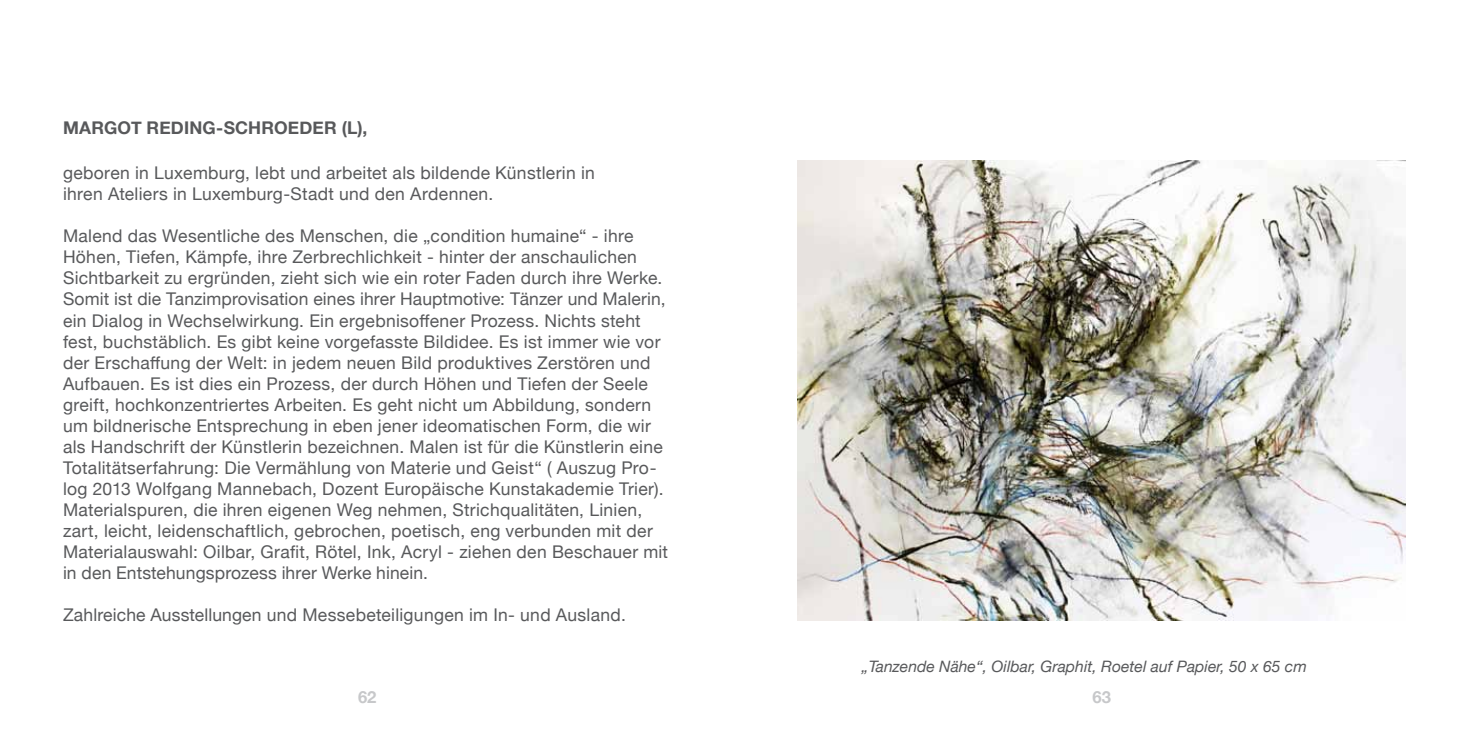
<style>
.page{position:relative;width:1469px;height:735px;background:#fff}
.page>*{position:absolute;margin:0;border:0;box-sizing:border-box;transform-origin:0 0}
.t1{font:17.5px/21px "Helvetica Neue";letter-spacing:.015em;color:#58595b}
.t2{font:700 17.5px "Helvetica Neue";color:#58595b}
.t3{font:700 16.62px "Helvetica Neue";color:#c7c8ca}
.t4{font:italic 15.75px "Helvetica Neue";color:#58595b}
</style>
<div class="page">
<img style="left:797px;top:160px;width:608px;height:460px">
<p class="t2" style="left:63px;top:114px;width:30px">MARGOT</p>
<p class="t2" style="left:147px;top:114px;width:25px">REDING</p>
<p class="t2" style="left:216px;top:114px;width:33px">-SCHROEDER</p>
<p class="t2" style="left:342px;top:114px;width:27px">(L),</p>
<p class="t1" style="left:63px;top:163px;width:533px">geboren in Luxemburg, lebt und arbeitet als bildende Künstlerin in ihren Ateliers in Luxemburg-Stadt und den Ardennen.</p>
<p class="t1" style="left:63px;top:226px;width:606px">Malend das Wesentliche des Menschen, die „condition humaine“ - ihre Höhen, Tiefen, Kämpfe, ihre Zerbrechlichkeit - hinter der anschaulichen Sichtbarkeit zu ergründen, zieht sich wie ein roter Faden durch ihre Werke.<br>Somit ist die Tanzimprovisation eines ihrer Hauptmotive: Tänzer und Malerin, ein Dialog in Wechselwirkung. Ein ergebnisoffener Prozess. Nichts steht fest, buchstäblich. Es gibt keine vorgefasste Bildidee. Es ist immer wie vor der Erschaffung der Welt: in jedem neuen Bild produktives Zerstören und Aufbauen. Es ist dies ein Prozess, der durch Höhen und Tiefen der Seele greift, hochkonzentriertes Arbeiten. Es geht nicht um Abbildung, sondern um bildnerische Entsprechung in eben jener ideomatischen Form, die wir als Handschrift der Künstlerin bezeichnen. Malen ist für die Künstlerin eine Totalitätserfahrung: Die Vermählung von Materie und Geist“ ( Auszug Pro&shy;log 2013 Wolfgang Mannebach, Dozent Europäische Kunstakademie Trier).<br>Materialspuren, die ihren eigenen Weg nehmen, Strichqualitäten, Linien, zart, leicht, leidenschaftlich, gebrochen, poetisch, eng verbunden mit der Materialauswahl: Oilbar, Grafit, Rötel, Ink, Acryl - ziehen den Beschauer mit in den Entstehungsprozess ihrer Werke hinein.</p>
<p class="t1" style="left:63px;top:604px;width:564px">Zahlreiche Ausstellungen und Messebeteiligungen im In- und Ausland.</p>
<p class="t4" style="left:862px;top:654px;width:446px">„Tanzende Nähe“, Oilbar, Graphit, Roetel auf Papier, 50 x 65 cm</p>
<p class="t3" style="left:358px;top:683px;width:20px">62</p>
<p class="t3" style="left:1092px;top:683px;width:20px">63</p>
</div>
